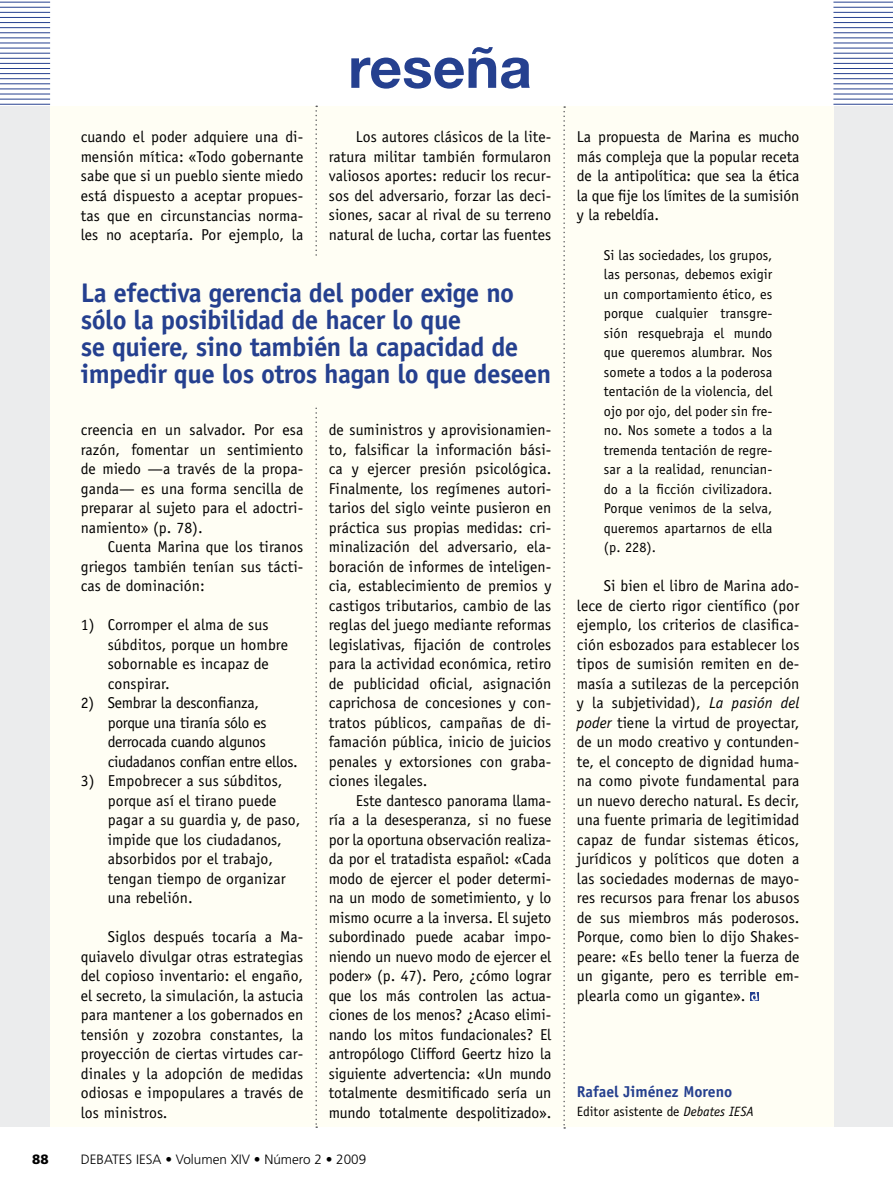
<style>
.page{position:relative;width:893px;height:1191px;background:#fff}
.page>*{position:absolute;margin:0;border:0;box-sizing:border-box;transform-origin:0 0}
.t1{font:700 57px "Helvetica Neue";color:#25408f}
.t2{font:700 27px/27px "Officina Sans";letter-spacing:-.02em;color:#25408f}
.t3{font:15.75px/19.5px "Officina Sans";letter-spacing:.005em;color:#000;text-align:justify}
.t4{font:15.75px/19.5px "Officina Sans";letter-spacing:-.02em;color:#000}
.t5{font:700 15.75px "Officina Sans";color:#25408f}
.t6{font:14.25px/19.5px "Officina Sans";letter-spacing:.005em;color:#000;text-align:justify}
.t7{font:300 13.5px "Frutiger";color:#000}
.t8{font:13.5px "Officina Sans";color:#000}
.t9{font:900 13.5px "Frutiger";color:#000}
.s1{font-style:italic}
</style>
<div class="page">
<div style="left:0;top:106px;width:893px;height:1021px;background:#ebeced"></div>
<div style="left:50px;top:106px;width:783px;height:1021px;background:#fffef4"></div>
<hr style="left:0;top:2px;width:50px;height:1px;background:#25408f">
<hr style="left:0;top:7px;width:50px;height:1px;background:#25408f">
<hr style="left:0;top:12px;width:50px;height:1px;background:#25408f">
<hr style="left:0;top:17px;width:50px;height:1px;background:#25408f">
<hr style="left:0;top:22px;width:50px;height:1px;background:#25408f">
<hr style="left:0;top:27px;width:50px;height:1px;background:#25408f">
<hr style="left:0;top:32px;width:50px;height:1px;background:#25408f">
<hr style="left:0;top:37px;width:50px;height:1px;background:#25408f">
<hr style="left:0;top:43px;width:50px;height:1px;background:#25408f">
<hr style="left:0;top:48px;width:50px;height:1px;background:#25408f">
<hr style="left:0;top:53px;width:50px;height:1px;background:#25408f">
<hr style="left:0;top:58px;width:50px;height:1px;background:#25408f">
<hr style="left:0;top:63px;width:50px;height:1px;background:#25408f">
<hr style="left:0;top:68px;width:50px;height:1px;background:#25408f">
<hr style="left:0;top:73px;width:50px;height:1px;background:#25408f">
<hr style="left:0;top:78px;width:50px;height:1px;background:#25408f">
<hr style="left:0;top:83px;width:50px;height:1px;background:#25408f">
<hr style="left:0;top:89px;width:50px;height:1px;background:#25408f">
<hr style="left:0;top:94px;width:50px;height:1px;background:#25408f">
<hr style="left:0;top:99px;width:50px;height:1px;background:#25408f">
<hr style="left:0;top:104px;width:50px;height:1px;background:#25408f">
<hr style="left:833px;top:2px;width:60px;height:1px;background:#25408f">
<hr style="left:833px;top:7px;width:60px;height:1px;background:#25408f">
<hr style="left:833px;top:12px;width:60px;height:1px;background:#25408f">
<hr style="left:833px;top:17px;width:60px;height:1px;background:#25408f">
<hr style="left:833px;top:22px;width:60px;height:1px;background:#25408f">
<hr style="left:833px;top:27px;width:60px;height:1px;background:#25408f">
<hr style="left:833px;top:32px;width:60px;height:1px;background:#25408f">
<hr style="left:833px;top:37px;width:60px;height:1px;background:#25408f">
<hr style="left:833px;top:43px;width:60px;height:1px;background:#25408f">
<hr style="left:833px;top:48px;width:60px;height:1px;background:#25408f">
<hr style="left:833px;top:53px;width:60px;height:1px;background:#25408f">
<hr style="left:833px;top:58px;width:60px;height:1px;background:#25408f">
<hr style="left:833px;top:63px;width:60px;height:1px;background:#25408f">
<hr style="left:833px;top:68px;width:60px;height:1px;background:#25408f">
<hr style="left:833px;top:73px;width:60px;height:1px;background:#25408f">
<hr style="left:833px;top:78px;width:60px;height:1px;background:#25408f">
<hr style="left:833px;top:83px;width:60px;height:1px;background:#25408f">
<hr style="left:833px;top:89px;width:60px;height:1px;background:#25408f">
<hr style="left:833px;top:94px;width:60px;height:1px;background:#25408f">
<hr style="left:833px;top:99px;width:60px;height:1px;background:#25408f">
<hr style="left:833px;top:104px;width:60px;height:1px;background:#25408f">
<svg style="left:315px;top:106px;width:2px;height:1022px"></svg>
<svg style="left:563px;top:106px;width:2px;height:1022px"></svg>
<div style="left:750px;top:991px;width:9px;height:9px;background:#25408f"></div>
<svg style="left:751px;top:991px;width:7px;height:10px"></svg>
<div style="left:81px;top:258px;width:470px;height:147px;background:#fffef4"></div>
<p class="t3" style="left:81px;top:127px;width:224px">cuando el poder adquiere una di&shy;mensión mítica: «Todo gobernante sabe que si un pueblo siente miedo está dispuesto a aceptar propues&shy;tas que en circunstancias norma&shy;les no aceptaría. Por ejemplo, la</p>
<h1 class="t1" style="left:348px;top:32px;width:185px">reseña</h1>
<p class="t3" style="left:329px;top:127px;width:224px;text-indent:27px">Los autores clásicos de la lite&shy;ratura militar también formularon valiosos aportes: reducir los recur&shy;sos del adversario, forzar las deci&shy;siones, sacar al rival de su terreno natural de lucha, cortar las fuentes</p>
<h2 class="t2" style="left:81px;top:279px;width:472px">La efectiva gerencia del poder exige no sólo la posibilidad de hacer lo que<br>se quiere, sino también la capacidad de impedir que los otros hagan lo que deseen</h2>
<p class="t3" style="left:81px;top:420px;width:224px">creencia en un salvador. Por esa razón, fomentar un sentimiento de miedo —a través de la propa&shy;ganda— es una forma sencilla de preparar al sujeto para el adoctri&shy;namiento» (p. 78).</p>
<p class="t3" style="left:81px;top:537px;width:224px;text-indent:27px">Cuenta Marina que los tiranos griegos también tenían sus tácti&shy;cas de dominación:</p>
<p class="t3" style="left:108px;top:615px;width:182px;text-align:left;text-indent:-27px">1) Corromper el alma de sus súbditos, porque un hombre sobornable es incapaz de conspirar.</p>
<p class="t4" style="left:108px;top:693px;width:191px;text-indent:-27px">2) Sembrar la desconfianza, porque una tiranía sólo es derrocada cuando algunos ciudadanos confían entre ellos.</p>
<p class="t3" style="left:108px;top:771px;width:194px;text-align:left;text-indent:-27px">3) Empobrecer a sus súbditos, porque así el tirano puede pagar a su guardia y, de paso, impide que los ciudadanos, absorbidos por el trabajo, tengan tiempo de organizar una rebelión.</p>
<p class="t3" style="left:81px;top:927px;width:224px;text-indent:27px">Siglos después tocaría a Ma&shy;quiavelo divulgar otras estrategias del copioso inventario: el engaño, el secreto, la simulación, la astucia para mantener a los gobernados en tensión y zozobra constantes, la proyección de ciertas virtudes car&shy;dinales y la adopción de medidas odiosas e impopulares a través de los ministros.</p>
<p class="t3" style="left:329px;top:420px;width:224px">de suministros y aprovisionamien&shy;to, falsificar la información bási&shy;ca y ejercer presión psicológica.<br>Finalmente, los regímenes autori&shy;tarios del siglo veinte pusieron en práctica sus propias medidas: cri&shy;minalización del adversario, ela&shy;boración de informes de inteligen&shy;cia, establecimiento de premios y castigos tributarios, cambio de las reglas del juego mediante reformas legislativas, fijación de controles para la actividad económica, retiro de publicidad oficial, asignación caprichosa de concesiones y con&shy;tratos públicos, campañas de di&shy;famación pública, inicio de juicios penales y extorsiones con graba&shy;ciones ilegales.</p>
<p class="t3" style="left:329px;top:790px;width:224px;text-indent:27px">Este dantesco panorama llama&shy;ría a la desesperanza, si no fuese por la oportuna observación realiza&shy;da por el tratadista español: «Cada modo de ejercer el poder determi&shy;na un modo de sometimiento, y lo mismo ocurre a la inversa. El sujeto subordinado puede acabar impo&shy;niendo un nuevo modo de ejercer el poder» (p. 47). Pero, ¿cómo lograr que los más controlen las actua&shy;ciones de los menos? ¿Acaso elimi&shy;nando los mitos fundacionales? El antropólogo Clifford Geertz hizo la siguiente advertencia: «Un mundo totalmente desmitificado sería un mundo totalmente despolitizado».</p>
<p class="t9" style="left:32px;top:1151px;width:18px">88</p>
<p class="t7" style="left:81px;top:1152px;width:287px">DEBATES IESA • Volumen XIV • Número 2 • 2009</p>
<p class="t3" style="left:577px;top:127px;width:224px">La propuesta de Marina es mucho más compleja que la popular receta de la antipolítica: que sea la ética la que fije los límites de la sumisión y la rebeldía.</p>
<p class="t6" style="left:604px;top:245px;width:170px">Si las sociedades, los grupos, las personas, debemos exigir un comportamiento ético, es porque cualquier transgre&shy;sión resquebraja el mundo que queremos alumbrar. Nos somete a todos a la poderosa tentación de la violencia, del ojo por ojo, del poder sin fre&shy;no. Nos somete a todos a la tremenda tentación de regre&shy;sar a la realidad, renuncian&shy;do a la ficción civilizadora.<br>Porque venimos de la selva, queremos apartarnos de ella (p. 228).</p>
<p class="t3" style="left:577px;top:576px;width:224px;text-indent:27px">Si bien el libro de Marina ado&shy;lece de cierto rigor científico (por ejemplo, los criterios de clasifica&shy;ción esbozados para establecer los tipos de sumisión remiten en de&shy;masía a sutilezas de la percepción y la subjetividad), <span class="s1">La pasión del poder</span> tiene la virtud de proyectar, de un modo creativo y contunden&shy;te, el concepto de dignidad huma&shy;na como pivote fundamental para un nuevo derecho natural. Es decir, una fuente primaria de legitimidad capaz de fundar sistemas éticos, jurídicos y políticos que doten a las sociedades modernas de mayo&shy;res recursos para frenar los abusos de sus miembros más poderosos.<br>Porque, como bien lo dijo Shakes&shy;peare: «Es bello tener la fuerza de un gigante, pero es terrible em&shy;plearla como un gigante».</p>
<p class="t5" style="left:577px;top:1081px;width:157px">Rafael Jiménez Moreno</p>
<p class="t8" style="left:577px;top:1103px;width:178px">Editor asistente de <span class="s1">Debates IESA</span></p>
</div>
